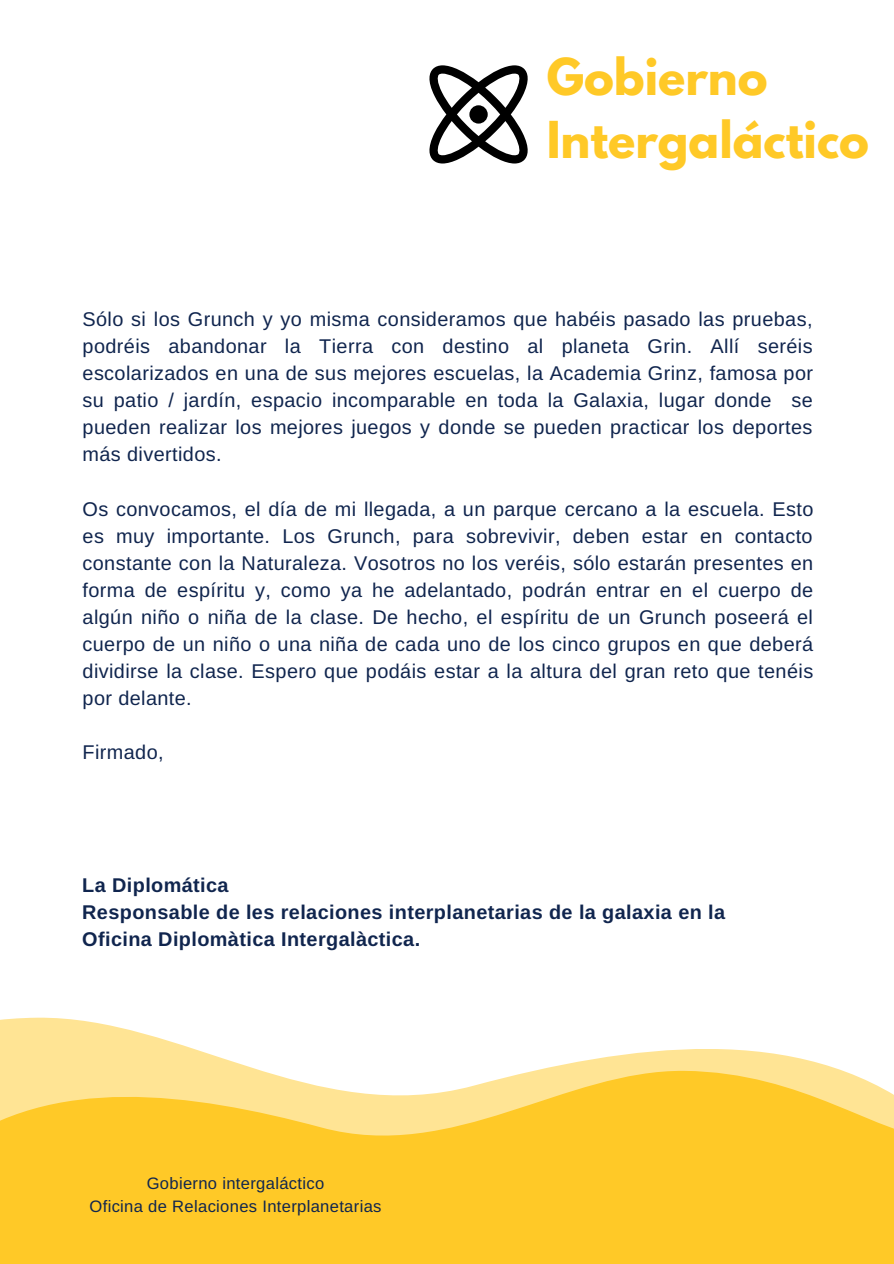
<style>
.page{position:relative;width:894px;height:1264px;background:#fff}
.page>*{position:absolute;margin:0;border:0;box-sizing:border-box;transform-origin:0 0}
.t1{font:700 45px/63px "League Spartan";color:#ffc927}
.t2{font:19.8px/27px "Arimo";letter-spacing:.02em;color:#10254e;text-align:justify}
.t3{font:700 19.8px/27px "Arimo";letter-spacing:.02em;color:#10254e}
.t4{font:16.5px/22.5px "Arimo";letter-spacing:.02em;color:#10254e;text-align:center}
</style>
<div class="page">
<svg style="left:429px;top:65px;width:99px;height:98px"></svg>
<div style="left:469px;top:105px;width:18px;height:19px;background:#000;border-radius:50%"></div>
<svg style="left:0;top:1017px;width:838px;height:52px"></svg>
<svg style="left:0;top:1069px;width:893px;height:194px;background:#ffce3d"></svg>
<h1 class="t1" style="left:546px;top:51px;width:324px">Gobierno<br>Intergaláctico</h1>
<p class="t2" style="left:82px;top:306px;width:731px">Sólo si los Grunch y yo misma consideramos que habéis pasado las pruebas, podréis abandonar la Tierra con destino al planeta Grin. Allí seréis escolarizados en una de sus mejores escuelas, la Academia Grinz, famosa por su patio / jardín, espacio incomparable en toda la Galaxia, lugar donde se pueden realizar los mejores juegos y donde se pueden practicar los deportes más divertidos.</p>
<p class="t2" style="left:82px;top:495px;width:732px">Os convocamos, el día de mi llegada, a un parque cercano a la escuela. Esto es muy importante. Los Grunch, para sobrevivir, deben estar en contacto constante con la Naturaleza. Vosotros no los veréis, sólo estarán presentes en forma de espíritu y, como ya he adelantado, podrán entrar en el cuerpo de algún niño o niña de la clase. De hecho, el espíritu de un Grunch poseerá el cuerpo de un niño o una niña de cada uno de los cinco grupos en que deberá dividirse la clase. Espero que podáis estar a la altura del gran reto que tenéis por delante.</p>
<p class="t2" style="left:82px;top:738px;width:83px">Firmado,</p>
<p class="t3" style="left:82px;top:871px;width:644px">La Diplomática<br>Responsable de les relaciones interplanetarias de la galaxia en la<br>Oficina Diplomàtica Intergalàctica.</p>
<p class="t4" style="left:89px;top:1172px;width:293px">Gobierno intergaláctico<br>Oficina de Relaciones Interplanetarias</p>
</div>
